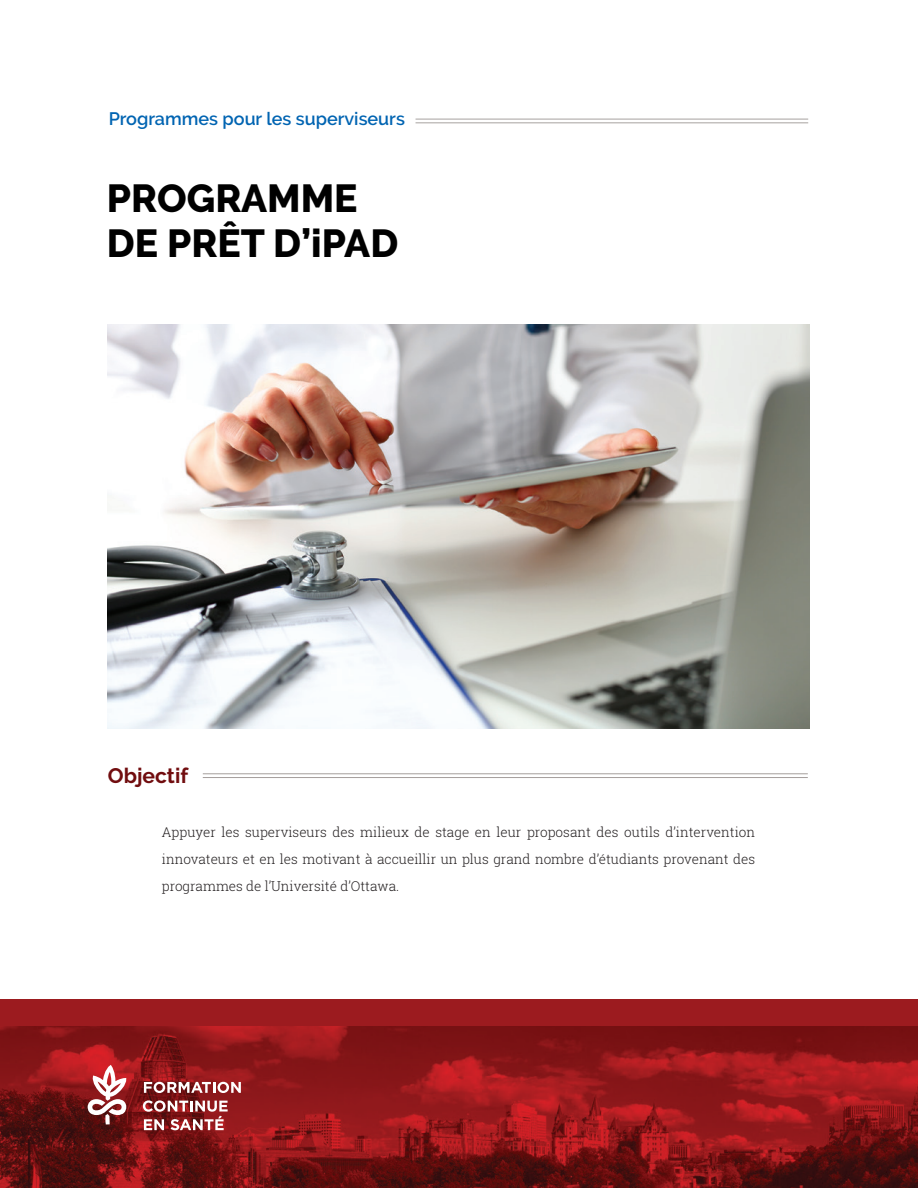
<style>
.page{position:relative;width:918px;height:1188px;background:#fff}
.page>*{position:absolute;margin:0;border:0;box-sizing:border-box;transform-origin:0 0}
.TITRE_COVER_31_37{font:800 39px "Raleway";color:#000}
.SOUS_TITRE_14_18{font:700 21px "Raleway";color:#710d0f}
.t1{font:600 18px "Raleway";color:#0164b2}
.BODY_COPY_9_16{font:300 13.5px/27px "Roboto Slab";color:#231f20;text-align:justify}
</style>
<div class="page">
<hr style="left:203px;top:773px;width:605px;height:1px;background:#a49e9c">
<hr style="left:203px;top:777px;width:605px;height:1px;background:#a49e9c">
<img style="left:108px;top:324px;width:702px;height:405px">
<div style="left:0;top:999px;width:918px;height:189px;background:#9c1b1f"></div>
<img style="left:0;top:1026px;width:918px;height:162px">
<svg style="left:144px;top:1082px;width:97px;height:11px"></svg>
<svg style="left:143px;top:1100px;width:85px;height:30px"></svg>
<svg style="left:76px;top:1026px;width:50px;height:98px;background:#a64143"></svg>
<hr style="left:416px;top:119px;width:392px;height:1px;background:#a7a2a0">
<hr style="left:416px;top:122px;width:392px;height:1px;background:#a7a2a0">
<p class="t1" style="left:109px;top:108px;width:298px">Programmes pour les superviseurs</p>
<p class="TITRE_COVER_31_37" style="left:107px;top:176px;width:252px">PROGRAMME</p>
<p class="TITRE_COVER_31_37" style="left:107px;top:221px;width:293px">DE PRÊT D’iPAD</p>
<p class="SOUS_TITRE_14_18" style="left:108px;top:764px;width:82px">Objectif</p>
<p class="BODY_COPY_9_16" style="left:162px;top:818px;width:595px">Appuyer les superviseurs des milieux de stage en leur proposant des outils d’intervention innovateurs et en les motivant à accueillir un plus grand nombre d’étudiants provenant des programmes de l’Université d’Ottawa.</p>
</div>
